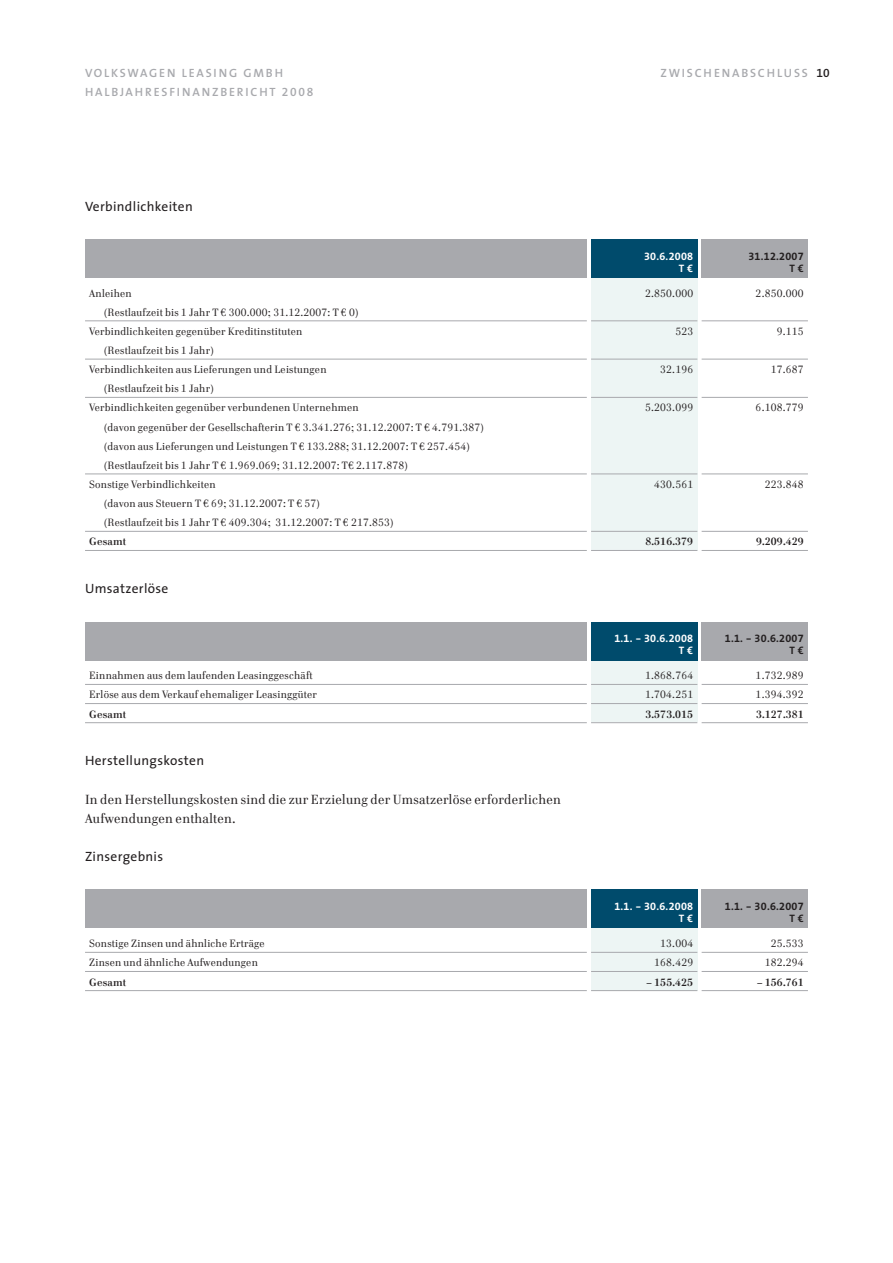
<style>
.page{position:relative;width:893px;height:1263px;background:#fff}
.page>*{position:absolute;margin:0;border:0;box-sizing:border-box;transform-origin:0 0}
.t1{font:13.5px/19.2px "Cellini TF";letter-spacing:.02em;color:#231f20}
.t2{font:13.5px "The Sans";letter-spacing:.025em;color:#231f20}
.t3{font:600 12px/19.2px "The Sans";letter-spacing:.155em;color:#a8a9ad}
.t4{font:10.8px/19.2px "Cellini TF";letter-spacing:.02em;color:#231f20}
.t5{font:700 10.8px "Cellini TF";letter-spacing:.02em;color:#231f20}
.t6{font:10.8px "The Sans Bold Expert";letter-spacing:.02em;color:#231f20}
.t7{font:10.8px "The Sans Bold Expert";letter-spacing:.02em;color:#fff}
.t8{font:700 10.8px "The Sans";color:#fff}
.t9{font:700 10.8px "The Sans";color:#231f20}
.s1{font-family:"The Sans Semi Bold Expert";font-weight:400}
.s2{font-family:"The Sans Semi Bold Expert";font-weight:400;color:#231f20}
</style>
<div class="page">
<hr style="left:702px;top:320px;width:106px;height:1px;background:#a8a9ad">
<hr style="left:702px;top:359px;width:106px;height:1px;background:#a8a9ad">
<hr style="left:702px;top:397px;width:106px;height:1px;background:#a8a9ad">
<hr style="left:702px;top:474px;width:106px;height:1px;background:#a8a9ad">
<hr style="left:702px;top:531px;width:106px;height:1px;background:#a8a9ad">
<hr style="left:702px;top:550px;width:106px;height:1px;background:#a8a9ad">
<div style="left:591px;top:268px;width:106px;height:282px;background:#edf5f4"></div>
<hr style="left:591px;top:320px;width:106px;height:1px;background:#a8a9ad">
<hr style="left:591px;top:359px;width:106px;height:1px;background:#a8a9ad">
<hr style="left:591px;top:397px;width:106px;height:1px;background:#a8a9ad">
<hr style="left:591px;top:474px;width:106px;height:1px;background:#a8a9ad">
<hr style="left:591px;top:531px;width:106px;height:1px;background:#a8a9ad">
<hr style="left:591px;top:550px;width:106px;height:1px;background:#a8a9ad">
<hr style="left:85px;top:320px;width:502px;height:1px;background:#a8a9ad">
<hr style="left:85px;top:359px;width:502px;height:1px;background:#a8a9ad">
<hr style="left:85px;top:397px;width:502px;height:1px;background:#a8a9ad">
<hr style="left:85px;top:474px;width:502px;height:1px;background:#a8a9ad">
<hr style="left:85px;top:531px;width:502px;height:1px;background:#a8a9ad">
<hr style="left:85px;top:550px;width:502px;height:1px;background:#a8a9ad">
<div style="left:591px;top:239px;width:106px;height:38px;background:#004b6c"></div>
<div style="left:702px;top:239px;width:106px;height:38px;background:#a8a9ad"></div>
<div style="left:85px;top:239px;width:502px;height:38px;background:#a8a9ad"></div>
<hr style="left:702px;top:684px;width:106px;height:1px;background:#a8a9ad">
<hr style="left:702px;top:703px;width:106px;height:1px;background:#a8a9ad">
<hr style="left:702px;top:722px;width:106px;height:1px;background:#a8a9ad">
<div style="left:591px;top:631px;width:106px;height:91px;background:#edf5f4"></div>
<hr style="left:591px;top:684px;width:106px;height:1px;background:#a8a9ad">
<hr style="left:591px;top:703px;width:106px;height:1px;background:#a8a9ad">
<hr style="left:591px;top:722px;width:106px;height:1px;background:#a8a9ad">
<hr style="left:85px;top:684px;width:502px;height:1px;background:#a8a9ad">
<hr style="left:85px;top:703px;width:502px;height:1px;background:#a8a9ad">
<hr style="left:85px;top:722px;width:502px;height:1px;background:#a8a9ad">
<div style="left:591px;top:622px;width:106px;height:38px;background:#004b6c"></div>
<div style="left:702px;top:622px;width:106px;height:38px;background:#a8a9ad"></div>
<div style="left:85px;top:622px;width:502px;height:38px;background:#a8a9ad"></div>
<hr style="left:702px;top:952px;width:106px;height:1px;background:#a8a9ad">
<hr style="left:702px;top:971px;width:106px;height:1px;background:#a8a9ad">
<hr style="left:702px;top:990px;width:106px;height:1px;background:#a8a9ad">
<div style="left:591px;top:909px;width:106px;height:81px;background:#edf5f4"></div>
<hr style="left:591px;top:952px;width:106px;height:1px;background:#a8a9ad">
<hr style="left:591px;top:971px;width:106px;height:1px;background:#a8a9ad">
<hr style="left:591px;top:990px;width:106px;height:1px;background:#a8a9ad">
<hr style="left:85px;top:952px;width:502px;height:1px;background:#a8a9ad">
<hr style="left:85px;top:971px;width:502px;height:1px;background:#a8a9ad">
<hr style="left:85px;top:990px;width:502px;height:1px;background:#a8a9ad">
<div style="left:591px;top:890px;width:106px;height:38px;background:#004b6c"></div>
<div style="left:702px;top:890px;width:106px;height:38px;background:#a8a9ad"></div>
<div style="left:85px;top:890px;width:502px;height:38px;background:#a8a9ad"></div>
<p class="t3" style="left:85px;top:64px;width:230px">VOLKSWAGEN LEASING GMBH<br>HALBJAHRESFINANZBERICHT <span class="s1">2008</span></p>
<p class="t2" style="left:85px;top:201px;width:109px">Verbindlichkeiten</p>
<p class="t4" style="left:89px;top:284px;width:44px">Anleihen</p>
<p class="t4" style="left:104px;top:303px;width:256px">(Restlaufzeit bis 1 Jahr T € 300.000; 31.12.2007: T € 0)</p>
<p class="t4" style="left:89px;top:322px;width:215px">Verbindlichkeiten gegenüber Kreditinstituten</p>
<p class="t4" style="left:104px;top:341px;width:111px">(Restlaufzeit bis 1 Jahr)</p>
<p class="t4" style="left:89px;top:361px;width:239px">Verbindlichkeiten aus Lieferungen und Leistungen</p>
<p class="t4" style="left:104px;top:380px;width:111px">(Restlaufzeit bis 1 Jahr)</p>
<p class="t4" style="left:89px;top:399px;width:271px">Verbindlichkeiten gegenüber verbundenen Unternehmen</p>
<p class="t4" style="left:104px;top:418px;width:381px">(davon gegenüber der Gesellschafterin T € 3.341.276; 31.12.2007: T € 4.791.387)</p>
<p class="t4" style="left:104px;top:437px;width:367px">(davon aus Lieferungen und Leistungen T € 133.288; 31.12.2007: T € 257.454)</p>
<p class="t4" style="left:104px;top:456px;width:305px">(Restlaufzeit bis 1 Jahr T € 1.969.069; 31.12.2007: T€ 2.117.878)</p>
<p class="t4" style="left:89px;top:475px;width:128px">Sonstige Verbindlichkeiten</p>
<p class="t4" style="left:104px;top:494px;width:217px">(davon aus Steuern T € 69; 31.12.2007: T € 57)</p>
<p class="t4" style="left:104px;top:514px;width:291px">(Restlaufzeit bis 1 Jahr T € 409.304; 31.12.2007: T € 217.853)</p>
<p class="t5" style="left:89px;top:537px;width:38px">Gesamt</p>
<p class="t2" style="left:85px;top:583px;width:85px">Umsatzerlöse</p>
<p class="t4" style="left:89px;top:667px;width:229px">Einnahmen aus dem laufenden Leasinggeschäft<br>Erlöse aus dem Verkauf ehemaliger Leasinggüter</p>
<p class="t5" style="left:89px;top:709px;width:38px">Gesamt</p>
<p class="t2" style="left:85px;top:756px;width:121px">Herstellungskosten</p>
<p class="t1" style="left:85px;top:790px;width:477px">In den Herstellungskosten sind die zur Erzielung der Umsatzerlöse erforderlichen<br>Aufwendungen enthalten.</p>
<p class="t2" style="left:85px;top:851px;width:80px">Zinsergebnis</p>
<p class="t4" style="left:89px;top:935px;width:177px">Sonstige Zinsen und ähnliche Erträge<br>Zinsen und ähnliche Aufwendungen</p>
<p class="t5" style="left:89px;top:977px;width:38px">Gesamt</p>
<p class="t3" style="left:660px;top:64px;width:171px">ZWISCHENABSCHLUSS <span class="s2">10</span></p>
<p class="t7" style="left:644px;top:252px;width:51px">30.6.2008</p>
<p class="t8" style="left:679px;top:264px;width:16px">T €</p>
<p class="t6" style="left:748px;top:252px;width:57px">31.12.2007</p>
<p class="t9" style="left:789px;top:264px;width:16px">T €</p>
<p class="t4" style="left:645px;top:284px;width:50px">2.850.000</p>
<p class="t4" style="left:675px;top:322px;width:19px">523</p>
<p class="t4" style="left:660px;top:361px;width:34px">32.196</p>
<p class="t4" style="left:645px;top:399px;width:50px">5.203.099</p>
<p class="t4" style="left:756px;top:284px;width:50px">2.850.000</p>
<p class="t4" style="left:777px;top:322px;width:28px">9.115</p>
<p class="t4" style="left:771px;top:361px;width:34px">17.687</p>
<p class="t4" style="left:756px;top:399px;width:50px">6.108.779</p>
<p class="t4" style="left:654px;top:475px;width:40px">430.561</p>
<p class="t4" style="left:765px;top:475px;width:40px">223.848</p>
<p class="t5" style="left:645px;top:537px;width:49px">8.516.379</p>
<p class="t5" style="left:756px;top:537px;width:49px">9.209.429</p>
<p class="t7" style="left:614px;top:634px;width:80px">1.1. - 30.6.2008</p>
<p class="t8" style="left:679px;top:646px;width:16px">T €</p>
<p class="t4" style="left:645px;top:667px;width:50px">1.868.764<br>1.704.251</p>
<p class="t5" style="left:645px;top:709px;width:49px">3.573.015</p>
<p class="t6" style="left:725px;top:634px;width:80px">1.1. - 30.6.2007</p>
<p class="t9" style="left:789px;top:646px;width:16px">T €</p>
<p class="t4" style="left:756px;top:667px;width:50px">1.732.989<br>1.394.392</p>
<p class="t5" style="left:756px;top:709px;width:49px">3.127.381</p>
<p class="t7" style="left:614px;top:902px;width:80px">1.1. - 30.6.2008</p>
<p class="t8" style="left:679px;top:914px;width:16px">T €</p>
<p class="t4" style="left:654px;top:935px;width:40px;text-align:center">13.004<br>168.429</p>
<p class="t5" style="left:647px;top:977px;width:48px">– 155.425</p>
<p class="t6" style="left:725px;top:902px;width:80px">1.1. - 30.6.2007</p>
<p class="t9" style="left:789px;top:914px;width:16px">T €</p>
<p class="t4" style="left:765px;top:935px;width:40px;text-align:center">25.533<br>182.294</p>
<p class="t5" style="left:757px;top:977px;width:48px">– 156.761</p>
</div>
